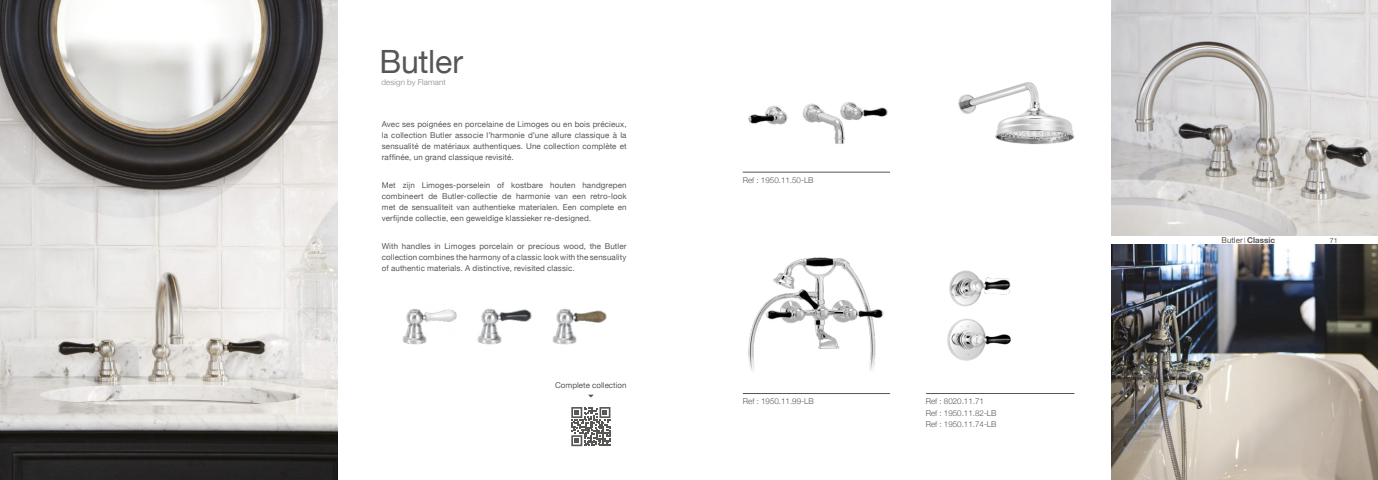
<style>
.page{position:relative;width:1378px;height:480px;background:#fff}
.page>*{position:absolute;margin:0;border:0;box-sizing:border-box;transform-origin:0 0}
.t1{font:32px "Helvetica Neue";letter-spacing:-.01em;color:#565656}
.t2{font:8px/11px "Helvetica Neue";letter-spacing:.015em;color:#575656;text-align:justify}
.t3{font:8px/11px "Helvetica Neue";letter-spacing:.015em;color:#565656;text-align:justify}
.t4{font:300 8px/11px "Helvetica Neue";color:#565656}
.t5{font:300 8px "Helvetica Neue";letter-spacing:.015em;color:#858786}
.t6{font:700 8px "Helvetica Neue";color:#565656}
.t7{font:7px "Helvetica Neue";color:#565656}
.t8{font:5.8px "Helvetica Neue";color:#565656}
.s1{font-weight:400}
</style>
<div class="page">
<img style="left:1111px;top:244px;width:267px;height:235px">
<img style="left:1111px;top:0;width:267px;height:235px">
<hr style="left:743px;top:172px;width:147px;height:1px;background:#565656">
<hr style="left:743px;top:393px;width:147px;height:1px;background:#565656">
<hr style="left:926px;top:393px;width:148px;height:1px;background:#565656">
<img style="left:748px;top:102px;width:140px;height:42px">
<img style="left:947px;top:270px;width:64px;height:91px">
<img style="left:748px;top:257px;width:136px;height:114px">
<img style="left:958px;top:82px;width:117px;height:63px">
<img style="left:0;top:0;width:338px;height:479px">
<svg style="left:588px;top:394px;width:6px;height:3px"></svg>
<svg style="left:571px;top:407px;width:40px;height:40px"></svg>
<svg style="left:571px;top:407px;width:39px;height:38px"></svg>
<img style="left:402px;top:309px;width:55px;height:36px">
<img style="left:477px;top:309px;width:55px;height:36px">
<img style="left:552px;top:309px;width:55px;height:36px">
<h1 class="t1" style="left:379px;top:50px;width:85px">Butler</h1>
<p class="t5" style="left:381px;top:79px;width:66px">design by Flamant</p>
<p class="t2" style="left:382px;top:119px;width:246px">Avec ses poignées en porcelaine de Limoges ou en bois précieux, la collection Butler associe l’harmonie d’une allure classique à la sensualité de matériaux authentiques. Une collection complète et raffinée, un grand classique revisité.</p>
<p class="t3" style="left:382px;top:180px;width:246px">Met zijn Limoges-porselein of kostbare houten handgrepen combineert de Butler-collectie de harmonie van een retro-look met de sensualiteit van authentieke materialen. Een complete en verfijnde collectie, een geweldige klassieker re-designed.</p>
<p class="t2" style="left:382px;top:241px;width:246px">With handles in Limoges porcelain or precious wood, the Butler collection combines the harmony of a classic look with the sensuality of authentic materials. A distinctive, revisited classic.</p>
<p class="t3" style="left:555px;top:380px;width:73px">Complete collection</p>
<p class="t4" style="left:743px;top:175px;width:72px">Ref : 1950.11.50-LB</p>
<p class="t4" style="left:743px;top:396px;width:72px">Ref : 1950.11.99-LB</p>
<p class="t4" style="left:925px;top:396px;width:72px">Ref : 8020.11.71<br>Ref : 1950.11.82-LB<br>Ref : 1950.11.74-LB</p>
<p class="t6" style="left:1221px;top:236px;width:55px"><span class="s1">Butler</span> Classic</p>
<p class="t8" style="left:1244px;top:237px;width:3px">|</p>
<p class="t7" style="left:1330px;top:237px;width:9px">71</p>
</div>
